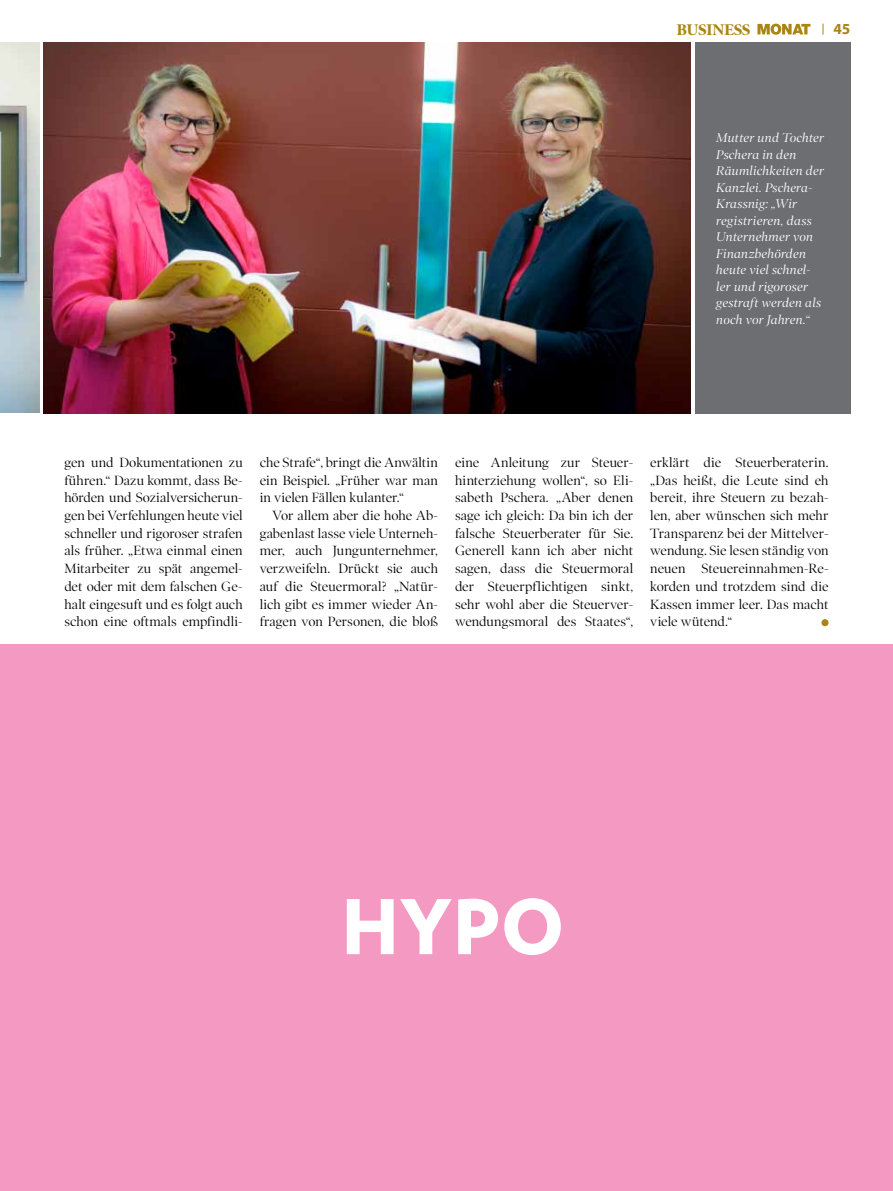
<style>
.page{position:relative;width:893px;height:1191px;background:#fff}
.page>*{position:absolute;margin:0;border:0;box-sizing:border-box;transform-origin:0 0}
.t1{font:900 75.15px "Verlag";color:#fff}
.t2{font:700 15.6px "Poynter OS Display";color:#aa8516}
.t3{font:700 15.3px "Myriad Pro";color:#aa8516}
.t4{font:13.5px/17.7px "Poynter OS Display";color:#000;text-align:justify}
.t5{font:italic 12.75px/16.5px "Poynter OS Display";letter-spacing:.015em;color:#fff}
</style>
<div class="page">
<svg style="left:757px;top:24px;width:53px;height:11px"></svg>
<div style="left:821px;top:619px;width:7px;height:7px;background:#aa8516;border-radius:50%"></div>
<div style="left:695px;top:43px;width:155px;height:371px;background:#6d6e71"></div>
<div style="left:0;top:644px;width:893px;height:547px;background:#f49ac2"></div>
<img style="left:43px;top:43px;width:648px;height:371px">
<img style="left:0;top:43px;width:39px;height:370px">
<p class="t2" style="left:677px;top:20px;width:75px">BUSINESS</p>
<p class="t3" style="left:833px;top:19px;width:19px">45</p>
<p class="t5" style="left:716px;top:130px;width:109px">Mutter und Tochter<br>Pschera in den<br>Räumlichkeiten der<br>Kanzlei. Pschera-<br>Krassnig: „Wir registrieren, dass<br>Unternehmer von<br>Finanzbehörden heute viel schnel&shy;ler und rigoroser gestraft werden als noch vor Jahren.“</p>
<p class="t4" style="left:64px;top:453px;width:180px">gen und Dokumentationen zu führen.“ Dazu kommt, dass Be&shy;hörden und Sozialversicherun&shy;gen bei Verfehlungen heute viel schneller und rigoroser strafen als früher. „Etwa einmal einen Mitarbeiter zu spät angemel&shy;det oder mit dem falschen Ge&shy;halt eingesuft und es folgt auch schon eine oftmals empfindli-</p>
<p class="t4" style="left:260px;top:453px;width:180px">che Strafe“, bringt die Anwältin ein Beispiel. „Früher war man in vielen Fällen kulanter.“</p>
<p class="t4" style="left:260px;top:506px;width:180px;text-indent:13px">Vor allem aber die hohe Ab&shy;gabenlast lasse viele Unterneh&shy;mer, auch Jungunternehmer, verzweifeln. Drückt sie auch auf die Steuermoral? „Natür&shy;lich gibt es immer wieder An&shy;fragen von Personen, die bloß</p>
<p class="t4" style="left:455px;top:453px;width:180px">eine Anleitung zur Steuer&shy;hinterziehung wollen“, so Eli&shy;sabeth Pschera. „Aber denen sage ich gleich: Da bin ich der falsche Steuerberater für Sie.<br>Generell kann ich aber nicht sagen, dass die Steuermoral der Steuerpflichtigen sinkt, sehr wohl aber die Steuerver&shy;wendungsmoral des Staates“,</p>
<p class="t4" style="left:650px;top:453px;width:180px">erklärt die Steuerberaterin. „Das heißt, die Leute sind eh bereit, ihre Steuern zu bezah&shy;len, aber wünschen sich mehr Transparenz bei der Mittelver&shy;wendung. Sie lesen ständig von neuen Steuereinnahmen-Re&shy;korden und trotzdem sind die Kassen immer leer. Das macht viele wütend.“</p>
<h1 class="t1" style="left:341px;top:865px;width:226px">hypo</h1>
</div>
